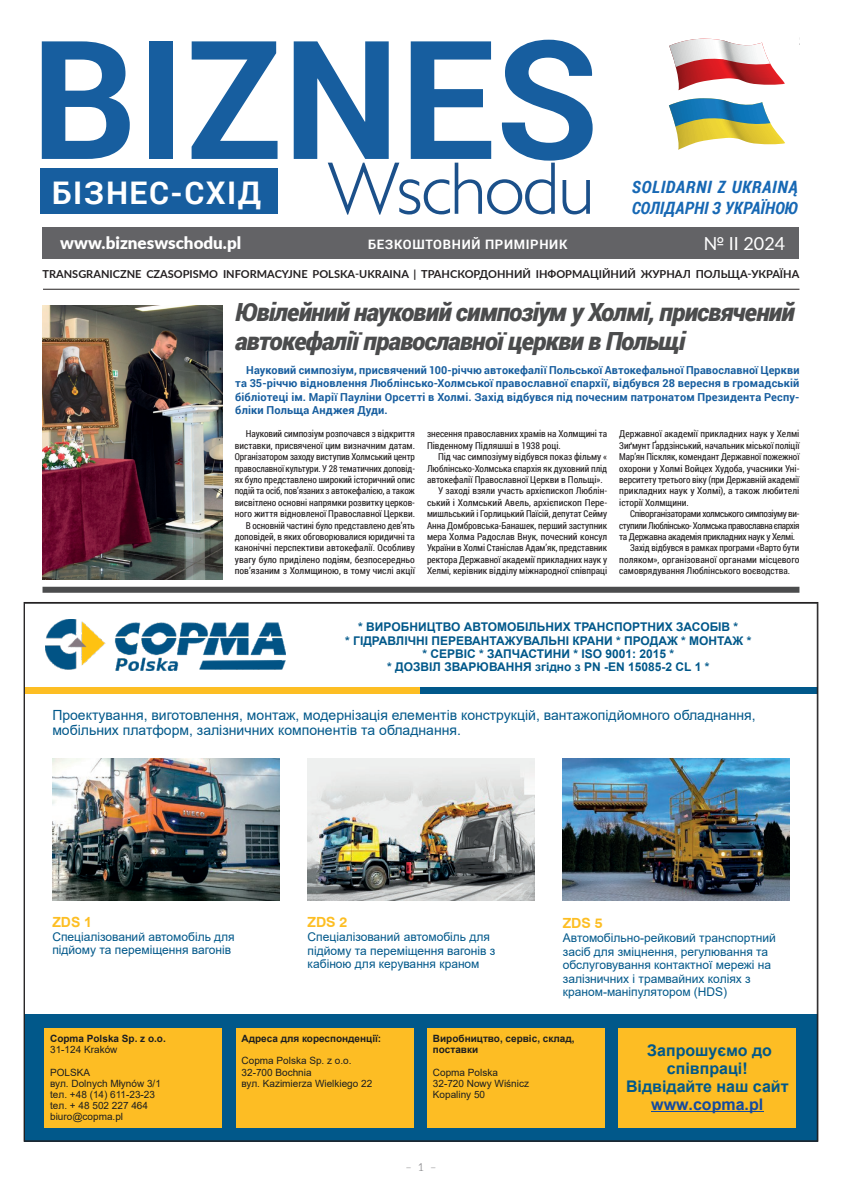
<style>
.page{position:relative;width:842px;height:1191px;background:#fff}
.page>*{position:absolute;margin:0;border:0;box-sizing:border-box;transform-origin:0 0}
.lead{font:700 165.3px "Roboto";color:#175e9f}
.lead-2{font:300 74.8px "Humanist 521 BT";letter-spacing:-.02em;color:#1b508a}
.lead-3{font:700 31.2px "Roboto";letter-spacing:.05em;color:#fff}
.tytuł{font:italic 900 25px/29px "Roboto";letter-spacing:-.035em;color:#4b4c4d}
.t1{font:18px "Lato";color:#fff}
.t2{font:900 17px "Lato";color:#fff}
._002_Akapit_zwykły{font:italic 700 17px "Roboto Condensed";letter-spacing:.02em;color:#1768b4}
._002_Akapit_zwykły-2{font:italic 700 17px "Roboto Condensed";letter-spacing:.04em;color:#1768b4;scale:1.04 1}
.t3{font:700 16px/17.9px "Arial";color:#01588a;text-align:center}
.t4{font:14px/15.6px "Arial";color:#01588a}
.t5{font:700 14px "Swiss 721 BT";color:#fdbe23}
.t6{font:700 14px "Arial";color:#fdbe23}
.lead-4{font:700 13px "Roboto";letter-spacing:.05em;color:#fff}
.t7{font:12px/13.4px "Arial";color:#01588a}
.t8{font:700 12px/13.4px "Arial";color:#01588a;text-align:center}
.lead-5{font:700 11px/13.2px "Roboto";letter-spacing:.015em;color:#175e9f;text-align:justify}
.t9{font:700 11px "Lato";color:#231f20}
.t10{font:300 11px "Lato";color:#636366}
.t11{font:10px/11.2px "Arial";color:#1c1e20}
.t12{font:700 10px/11.2px "Arial";color:#1c1e20}
._002_Akapit_zwykły-3{font:9.5px/11.4px "Roboto Condensed";color:#231f20;text-align:justify}
._002_Akapit_zwykły-4{font:9.5px/11.4px "Roboto Condensed";color:#231f20;text-align:justify;scale:.96 1}
.s1{font-weight:400}
.s2{color:#144aa0}
</style>
<div class="page">
<div style="left:43px;top:227px;width:756px;height:31px;background:#636366"></div>
<div style="left:40px;top:168px;width:238px;height:46px;background:#175e9f"></div>
<hr style="left:43px;top:289px;width:756px;height:1px;background:#231f20">
<svg style="left:669px;top:98px;width:116px;height:52px"></svg>
<svg style="left:669px;top:39px;width:116px;height:51px"></svg>
<div style="left:43px;top:587px;width:756px;height:6px;background:#4b4c4d"></div>
<img style="left:26px;top:619px;width:790px;height:520px">
<img style="left:43px;top:305px;width:180px;height:274px">
<p class="lead" style="left:31px;top:-16px;width:570px">BIZNES</p>
<p class="lead-3" style="left:52px;top:171px;width:211px">БІЗНЕС-СХІД</p>
<p class="lead-2" style="left:329px;top:142px;width:267px">Wschodu</p>
<p class="lead-4" style="left:368px;top:235px;width:201px">БЕЗКОШТОВНИЙ ПРИМІРНИК</p>
<p class="_002_Akapit_zwykły-2" style="left:632px;top:175px;width:161px">SOLIDARNI Z UKRAINĄ</p>
<p class="_002_Akapit_zwykły" style="left:632px;top:196px;width:168px">СОЛІДАРНІ З УКРАЇНОЮ</p>
<p class="t1" style="left:703px;top:230px;width:83px">№ II 2024</p>
<p class="t9" style="left:43px;top:266px;width:758px">TRANSGRANICZNE CZASOPISMO INFORMACYJNE POLSKA-UKRAINA | ТРАНСКОРДОННИЙ ІНФОРМАЦІЙНИЙ ЖУРНАЛ ПОЛЬЩА-УКРАЇНА</p>
<p class="t2" style="left:60px;top:230px;width:182px">www.bizneswschodu.pl</p>
<p class="tytuł" style="left:235px;top:297px;width:561px">Ювілейний науковий симпозіум у Холмі, присвячений автокефалії православної церкви в Польщі</p>
<p class="lead-5" style="left:235px;top:363px;width:566px;text-indent:11px">Науковий симпозіум, присвячений 100-річчю автокефалії Польської Автокефальної Православної Церкви та 35-річчю відновлення Люблінсько-Холмської православної єпархії, відбувся 28 вересня в громадській бібліотеці ім. Марії Пауліни Орсетті в Холмі. Захід відбувся під почесним патронатом Президента Респу&shy;бліки Польща Анджея Дуди.</p>
<p class="_002_Akapit_zwykły-3" style="left:235px;top:428px;width:182px;text-indent:11px">Науковий симпозіум розпочався з відкриття виставки, присвяченої цим визначним датам.<br>Організатором заходу виступив Холмський центр православної культури. У 28 тематичних доповід&shy;ях було представлено широкий історичний опис подій та осіб, пов’язаних з автокефалією, а також висвітлено основні напрямки розвитку церков&shy;ного життя відновленої Православної Церкви.</p>
<p class="_002_Akapit_zwykły-3" style="left:235px;top:519px;width:182px;text-indent:11px">В основній частині було представлено дев’ять доповідей, в яких обговорювалися юридичні та канонічні перспективи автокефалії. Особливу увагу було приділено подіям, безпосередньо пов’язаним з Холмщиною, в тому числі акції</p>
<p class="_002_Akapit_zwykły-3" style="left:427px;top:428px;width:182px">знесення православних храмів на Холмщині та<br>Південному Підляшші в 1938 році.</p>
<p class="_002_Akapit_zwykły-3" style="left:427px;top:451px;width:182px;text-indent:11px">Під час симпозіуму відбувся показ фільму « Люблінсько-Холмська єпархія як духовний плід автокефалії Православної Церкви в Польщі».</p>
<p class="_002_Akapit_zwykły-3" style="left:427px;top:485px;width:182px;text-indent:11px">У заході взяли участь архієпископ Люблін&shy;ський і Холмський Авель, архієпископ Пере&shy;мишльський і Горлицький Паїсій, депутат Сейму Анна Домбровська-Банашек, перший заступник мера Холма Радослав Внук, почесний консул України в Холмі Станіслав Адам’як, представник ректора Державної академії прикладних наук у Хелмі, керівник відділу міжнародної співпраці</p>
<p class="_002_Akapit_zwykły-3" style="left:619px;top:428px;width:182px">Державної академії прикладних наук у Хелмі Зиґмунт Ґардзінський, начальник міської поліції Мар’ян Піскляк, комендант Державної пожежної охорони у Холмі Войцех Худоба, учасники Уні&shy;верситету третього віку (при Державній академії прикладних наук у Холмі), а також любителі історії Холмщини.</p>
<p class="_002_Akapit_zwykły-3" style="left:619px;top:508px;width:182px;text-indent:11px">Співорганізаторами холмського симпозіуму ви&shy;ступили Люблінсько- Холмська православна єпархія та Державна академія прикладних наук у Хелмі.</p>
<p class="_002_Akapit_zwykły-4" style="left:619px;top:542px;width:189px;text-indent:11px">Захід відбувся в рамках програми «Варто бути поляком», організованої органами місцевого самоврядування Люблінського воєводства.</p>
<p class="t8" style="left:345px;top:620px;width:408px">* ВИРОБНИЦТВО АВТОМОБІЛЬНИХ ТРАНСПОРТНИХ ЗАСОБІВ *<br>* ГІДРАВЛІЧНІ ПЕРЕВАНТАЖУВАЛЬНІ КРАНИ * ПРОДАЖ * МОНТАЖ * * СЕРВІС * ЗАПЧАСТИНИ * ISO 9001: 2015 *<br>* ДОЗВІЛ ЗВАРЮВАННЯ згідно з PN -EN 15085-2 CL 1 *</p>
<p class="t4" style="left:52px;top:707px;width:705px">Проектування, виготовлення, монтаж, модернізація елементів конструкцій, вантажопідйомного обладнання, мобільних платформ, залізничних компонентів та обладнання.</p>
<p class="t6" style="left:52px;top:912px;width:41px">ZDS 1</p>
<p class="t7" style="left:52px;top:929px;width:184px">Спеціалізований автомобіль для підйому та переміщення вагонів</p>
<p class="t5" style="left:308px;top:913px;width:41px">ZDS 2</p>
<p class="t7" style="left:308px;top:930px;width:189px">Спеціалізований автомобіль для підйому та переміщення вагонів з кабіною для керування краном</p>
<p class="t5" style="left:563px;top:914px;width:41px">ZDS 5</p>
<p class="t7" style="left:563px;top:931px;width:214px">Автомобільно-рейковий транспортний засіб для зміцнення, регулювання та обслуговування контактної мережі на залізничних і трамвайних коліях з краном-маніпулятором (HDS)</p>
<p class="t12" style="left:50px;top:1033px;width:117px">Copma Polska Sp. z o.o.<br><span class="s1">31-124 Kraków</span></p>
<p class="t11" style="left:50px;top:1066px;width:112px">POLSKA<br>вул. Dolnych Młynów 3/1 teл. +48 (14) 611-23-23 teл. + 48 502 227 464 biuro@copma.pl</p>
<p class="t12" style="left:242px;top:1033px;width:141px">Адреса для кореспонденції:</p>
<p class="t11" style="left:242px;top:1055px;width:132px">Copma Polska Sp. z o.o.<br>32-700 Bochnia<br>вул. Kazimierza Wielkiego 22</p>
<p class="t12" style="left:433px;top:1033px;width:143px">Виробництво, сервіс, склад, поставки</p>
<p class="t11" style="left:433px;top:1066px;width:98px">Copma Polska<br>32-720 Nowy Wiśnicz<br>Kopaliny 50</p>
<p class="t10" style="left:405px;top:1159px;width:33px">– 1 –</p>
<p class="t3" style="left:626px;top:1042px;width:164px">Запрошуємо до співпраці!<br>Відвідайте наш сайт <span class="s2">www.copma.pl</span></p>
</div>
